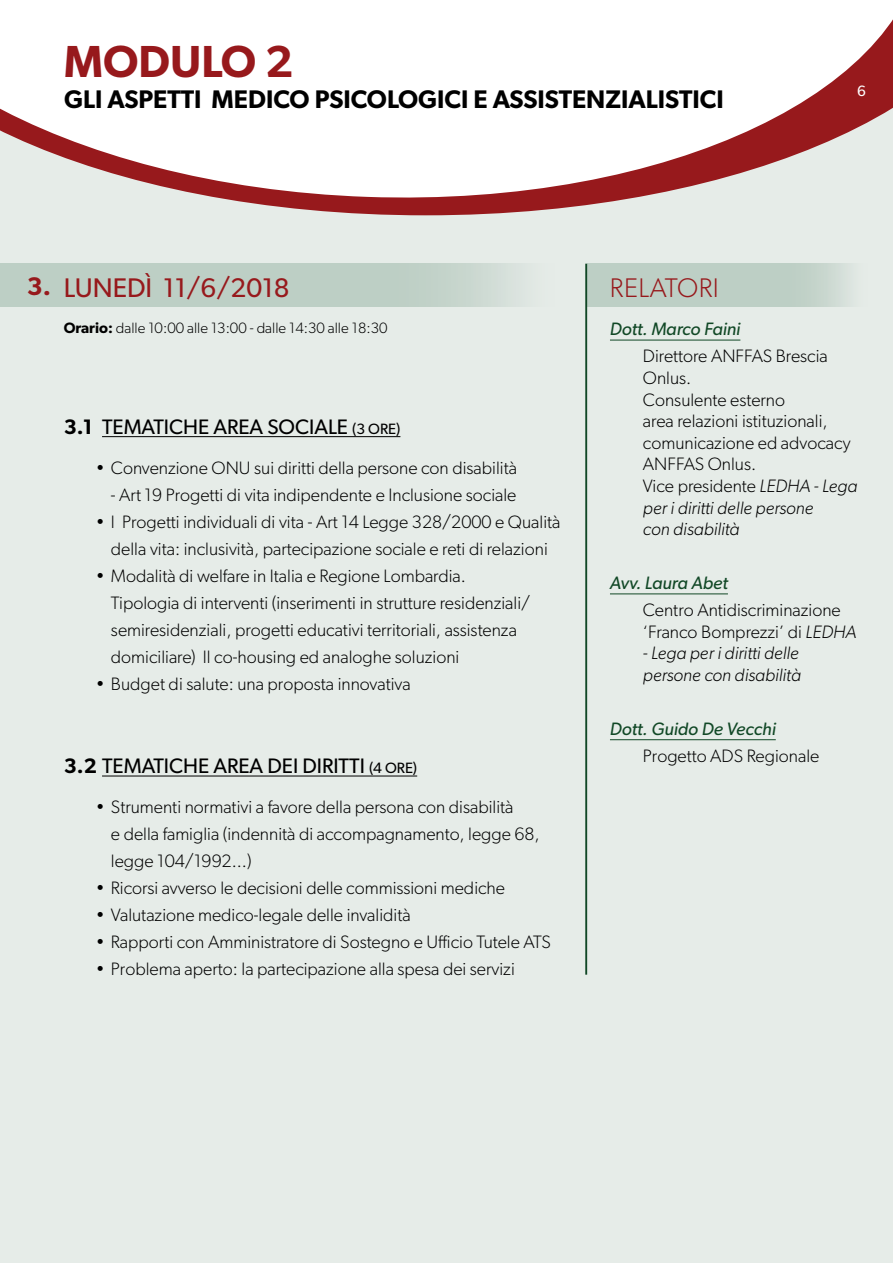
<style>
.page{position:relative;width:893px;height:1263px;background:#e6ece8}
.page>*{position:absolute;margin:0;border:0;box-sizing:border-box;transform-origin:0 0}
.t1{font:600 45px "Gibson";color:#97191c}
.t2{font:27px "Gibson";color:#97191c}
.t3{font:300 27px "Gibson";letter-spacing:.02em;color:#97191c}
.t4{font:600 25.5px "Gibson";color:#000}
.t5{font:600 25.5px "Gibson";color:#97191c}
.t6{font:21px "Gibson";color:#000}
.t7{font:300 18px "Gibson";color:#000}
.t8{font:italic 300 18px/21.6px "Gibson";color:#000}
.t9{font:italic 18px "Gibson";color:#114826}
.t10{font:300 15px "Gibson";color:#000}
.t11{font:15px "Gibson";color:#fff}
.s1{font-weight:600}
.s2{font-style:italic}
.s3{font-size:15px}
</style>
<div class="page">
<svg style="left:282px;top:207px;width:288px;height:8px;fill:#97191c"></svg>
<svg style="left:0;top:0;width:893px;height:207px;background:#efe0e0"></svg>
<hr style="left:610px;top:340px;width:130px;height:1px;background:#114826">
<hr style="left:610px;top:593px;width:118px;height:1px;background:#114826">
<hr style="left:610px;top:739px;width:166px;height:1px;background:#114826">
<hr style="left:102px;top:436px;width:298px;height:1px;background:#000">
<hr style="left:102px;top:775px;width:315px;height:1px;background:#000">
<svg style="left:0;top:264px;width:520px;height:42px;background:#bfd0c7"></svg>
<svg style="left:587px;top:264px;width:263px;height:42px;background:#bfd0c7"></svg>
<hr style="left:585px;top:264px;width:2px;height:711px;background:#114826">
<p class="t1" style="left:64px;top:35px;width:231px">MODULO 2</p>
<p class="t4" style="left:64px;top:84px;width:661px">GLI ASPETTI MEDICO PSICOLOGICI E ASSISTENZIALISTICI</p>
<p class="t11" style="left:857px;top:82px;width:10px">6</p>
<p class="t5" style="left:27px;top:271px;width:26px">3.</p>
<p class="t2" style="left:64px;top:271px;width:227px">LUNEDÌ 11/6/2018</p>
<p class="t3" style="left:610px;top:271px;width:111px">RELATORI</p>
<p class="t10" style="left:64px;top:318px;width:325px"><span class="s1">Orario:</span> dalle 10:00 alle 13:00 - dalle 14:30 alle 18:30</p>
<p class="t9" style="left:610px;top:318px;width:132px">Dott. Marco Faini</p>
<p class="t7" style="left:643px;top:345px;width:186px">Direttore ANFFAS Brescia</p>
<p class="t7" style="left:643px;top:367px;width:50px">Onlus.</p>
<p class="t7" style="left:643px;top:389px;width:144px">Consulente esterno</p>
<p class="t7" style="left:643px;top:410px;width:186px">area relazioni istituzionali,</p>
<p class="t7" style="left:643px;top:432px;width:209px">comunicazione ed advocacy</p>
<p class="t7" style="left:643px;top:453px;width:115px">ANFFAS Onlus.</p>
<p class="t7" style="left:643px;top:475px;width:216px">Vice presidente <span class="s2">LEDHA - Lega</span></p>
<p class="t8" style="left:643px;top:496px;width:172px">per i diritti delle persone</p>
<p class="t8" style="left:643px;top:518px;width:98px">con disabilità</p>
<p class="t6" style="left:64px;top:414px;width:338px"><span class="s1">3.1</span> TEMATICHE AREA SOCIALE <span class="s3">(3 ORE)</span></p>
<p class="t7" style="left:96px;top:457px;width:423px">• Convenzione ONU sui diritti della persone con disabilità</p>
<p class="t7" style="left:111px;top:484px;width:407px">- Art 19 Progetti di vita indipendente e Inclusione sociale</p>
<p class="t7" style="left:96px;top:511px;width:466px">• I Progetti individuali di vita - Art 14 Legge 328/2000 e Qualità</p>
<p class="t7" style="left:111px;top:538px;width:438px">della vita: inclusività, partecipazione sociale e reti di relazioni</p>
<p class="t7" style="left:96px;top:565px;width:372px">• Modalità di welfare in Italia e Regione Lombardia.</p>
<p class="t7" style="left:111px;top:592px;width:421px">Tipologia di interventi (inserimenti in strutture residenziali/</p>
<p class="t7" style="left:111px;top:619px;width:407px">semiresidenziali, progetti educativi territoriali, assistenza</p>
<p class="t7" style="left:111px;top:646px;width:350px">domiciliare) Il co-housing ed analoghe soluzioni</p>
<p class="t7" style="left:96px;top:673px;width:317px">• Budget di salute: una proposta innovativa</p>
<p class="t9" style="left:610px;top:572px;width:119px">Avv. Laura Abet</p>
<p class="t7" style="left:643px;top:599px;width:199px">Centro Antidiscriminazione</p>
<p class="t7" style="left:643px;top:621px;width:215px">‘Franco Bomprezzi’ di <span class="s2">LEDHA</span></p>
<p class="t8" style="left:643px;top:642px;width:159px">- Lega per i diritti delle persone con disabilità</p>
<p class="t9" style="left:610px;top:718px;width:167px">Dott. Guido De Vecchi</p>
<p class="t7" style="left:643px;top:745px;width:178px">Progetto ADS Regionale</p>
<p class="t6" style="left:64px;top:753px;width:355px"><span class="s1">3.2</span> TEMATICHE AREA DEI DIRITTI <span class="s3">(4 ORE)</span></p>
<p class="t7" style="left:96px;top:796px;width:419px">• Strumenti normativi a favore della persona con disabilità</p>
<p class="t7" style="left:111px;top:823px;width:430px">e della famiglia (indennità di accompagnamento, legge 68,</p>
<p class="t7" style="left:111px;top:850px;width:142px">legge 104/1992...)</p>
<p class="t7" style="left:96px;top:877px;width:411px">• Ricorsi avverso le decisioni delle commissioni mediche</p>
<p class="t7" style="left:96px;top:904px;width:316px">• Valutazione medico-legale delle invalidità</p>
<p class="t7" style="left:96px;top:931px;width:457px">• Rapporti con Amministratore di Sostegno e Ufficio Tutele ATS</p>
<p class="t7" style="left:96px;top:958px;width:421px">• Problema aperto: la partecipazione alla spesa dei servizi</p>
</div>
